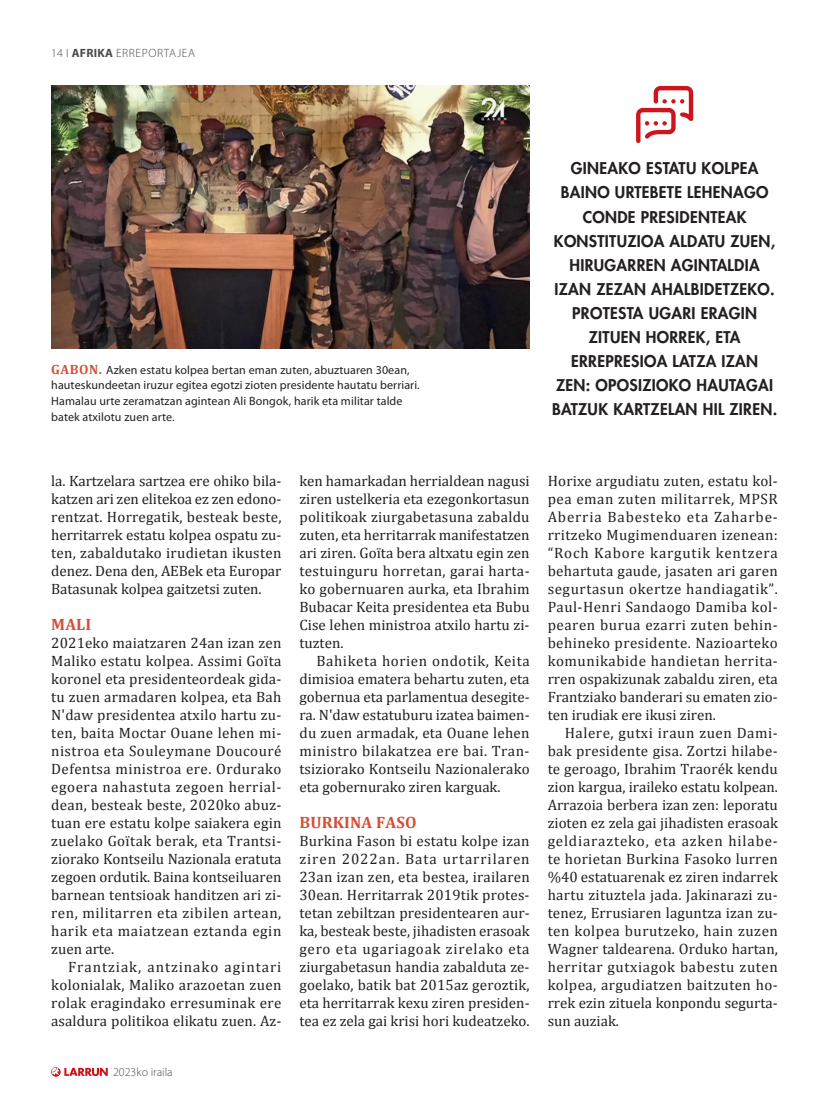
<style>
.page{position:relative;width:830px;height:1106px;background:#fff}
.page>*{position:absolute;margin:0;border:0;box-sizing:border-box;transform-origin:0 0}
.t1{font:700 16.5px "Cambria";letter-spacing:.01em;color:#d54f37}
.t2{font:800 15.75px/24px "Futura Std";letter-spacing:.02em;color:#231f20;text-align:center}
.t3{font:15px/18px "Cambria";color:#231f20;text-align:justify}
.t4{font:12px/15.8px "Myriad Pro";letter-spacing:.01em;color:#231f20}
.t5{font:300 12px "Myriad Pro";letter-spacing:.05em;color:#4b4c4d}
.t6{font:300 12px "Myriad Pro";letter-spacing:.015em;color:#4b4c4d}
.s1{font-weight:700}
.s2{font-family:"Cambria";font-weight:700;font-size:13.5px;color:#d54f37}
</style>
<div class="page">
<svg style="left:51px;top:1067px;width:57px;height:9px"></svg>
<svg style="left:636px;top:86px;width:56px;height:57px"></svg>
<img style="left:51px;top:85px;width:478px;height:264px">
<p class="t5" style="left:51px;top:45px;width:145px">14 І <span class="s1">AFRIKA</span> ERREPORTAJEA</p>
<p class="t4" style="left:51px;top:361px;width:370px"><span class="s2">GABON.</span> Azken estatu kolpea bertan eman zuten, abuztuaren 30ean, hauteskundeetan iruzur egitea egotzi zioten presidente hautatu berriari.<br>Hamalau urte zeramatzan agintean Ali Bongok, harik eta militar talde batek atxilotu zuen arte.</p>
<p class="t2" style="left:552px;top:157px;width:226px">GINEAKO ESTATU KOLPEA<br>BAINO URTEBETE LEHENAGO<br>CONDE PRESIDENTEAK<br>KONSTITUZIOA ALDATU ZUEN,<br>HIRUGARREN AGINTALDIA<br>IZAN ZEZAN AHALBIDETZEKO.<br>PROTESTA UGARI ERAGIN<br>ZITUEN HORREK, ETA<br>ERREPRESIOA LATZA IZAN<br>ZEN: OPOSIZIOKO HAUTAGAI<br>BATZUK KARTZELAN HIL ZIREN.</p>
<p class="t3" style="left:51px;top:472px;width:232px">la. Kartzelara sartzea ere ohiko bila&shy;katzen ari zen elitekoa ez zen edono&shy;rentzat. Horregatik, besteak beste, herritarrek estatu kolpea ospatu zu&shy;ten, zabaldutako irudietan ikusten denez. Dena den, AEBek eta Europar Batasunak kolpea gaitzetsi zuten.</p>
<p class="t1" style="left:51px;top:614px;width:42px">MALI</p>
<p class="t3" style="left:51px;top:634px;width:232px">2021eko maiatzaren 24an izan zen Maliko estatu kolpea. Assimi Goïta koronel eta presidenteordeak gida&shy;tu zuen armadaren kolpea, eta Bah N'daw presidentea atxilo hartu zu&shy;ten, baita Moctar Ouane lehen mi&shy;nistroa eta Souleymane Doucouré Defentsa ministroa ere. Ordurako egoera nahastuta zegoen herrial&shy;dean, besteak beste, 2020ko abuz&shy;tuan ere estatu kolpe saiakera egin zuelako Goïtak berak, eta Trantsi&shy;ziorako Kontseilu Nazionala eratuta zegoen ordutik. Baina kontseiluaren barnean tentsioak handitzen ari zi&shy;ren, militarren eta zibilen artean, harik eta maiatzean eztanda egin zuen arte.</p>
<p class="t3" style="left:51px;top:958px;width:231px;text-indent:17px">Frantziak, antzinako agintari kolonialak, Maliko arazoetan zuen rolak eragindako erresuminak ere asaldura politikoa elikatu zuen. Az-</p>
<p class="t6" style="left:113px;top:1065px;width:61px">2023ko iraila</p>
<p class="t3" style="left:299px;top:472px;width:231px">ken hamarkadan herrialdean nagusi ziren ustelkeria eta ezegonkortasun politikoak ziurgabetasuna zabaldu zuten, eta herritarrak manifestatzen ari ziren. Goïta bera altxatu egin zen testuinguru horretan, garai harta&shy;ko gobernuaren aurka, eta Ibrahim Bubacar Keita presidentea eta Bubu Cise lehen ministroa atxilo hartu zi&shy;tuzten.</p>
<p class="t3" style="left:299px;top:652px;width:231px;text-indent:17px">Bahiketa horien ondotik, Keita dimisioa ematera behartu zuten, eta gobernua eta parlamentua desegite&shy;ra. N'daw estatuburu izatea baimen&shy;du zuen armadak, eta Ouane lehen ministro bilakatzea ere bai. Tran&shy;tsiziorako Kontseilu Nazionalerako eta gobernurako ziren karguak.</p>
<p class="t1" style="left:299px;top:812px;width:119px">BURKINA FASO</p>
<p class="t3" style="left:299px;top:832px;width:232px">Burkina Fason bi estatu kolpe izan ziren 2022an. Bata urtarrilaren 23an izan zen, eta bestea, irailaren 30ean. Herritarrak 2019tik protes&shy;tetan zebiltzan presidentearen aur&shy;ka, besteak beste, jihadisten erasoak gero eta ugariagoak zirelako eta ziurgabetasun handia zabalduta ze&shy;goelako, batik bat 2015az geroztik, eta herritarrak kexu ziren presiden&shy;tea ez zela gai krisi hori kudeatzeko.</p>
<p class="t3" style="left:547px;top:472px;width:232px">Horixe argudiatu zuten, estatu kol&shy;pea eman zuten militarrek, MPSR Aberria Babesteko eta Zaharbe&shy;rritzeko Mugimenduaren izenean: “Roch Kabore kargutik kentzera behartuta gaude, jasaten ari garen segurtasun okertze handiagatik”.<br>Paul-Henri Sandaogo Damiba kol&shy;pearen burua ezarri zuten behin&shy;behineko presidente. Nazioarteko komunikabide handietan herrita&shy;rren ospakizunak zabaldu ziren, eta Frantziako banderari su ematen zio&shy;ten irudiak ere ikusi ziren.</p>
<p class="t3" style="left:547px;top:724px;width:232px;text-indent:17px">Halere, gutxi iraun zuen Dami&shy;bak presidente gisa. Zortzi hilabe&shy;te geroago, Ibrahim Traorék kendu zion kargua, iraileko estatu kolpean.<br>Arrazoia berbera izan zen: leporatu zioten ez zela gai jihadisten erasoak geldiarazteko, eta azken hilabe&shy;te horietan Burkina Fasoko lurren %40 estatuarenak ez ziren indarrek hartu zituztela jada. Jakinarazi zu&shy;tenez, Errusiaren laguntza izan zu&shy;ten kolpea burutzeko, hain zuzen Wagner taldearena. Orduko hartan, herritar gutxiagok babestu zuten kolpea, argudiatzen baitzuten ho&shy;rrek ezin zituela konpondu segurta&shy;sun auziak.</p>
</div>
